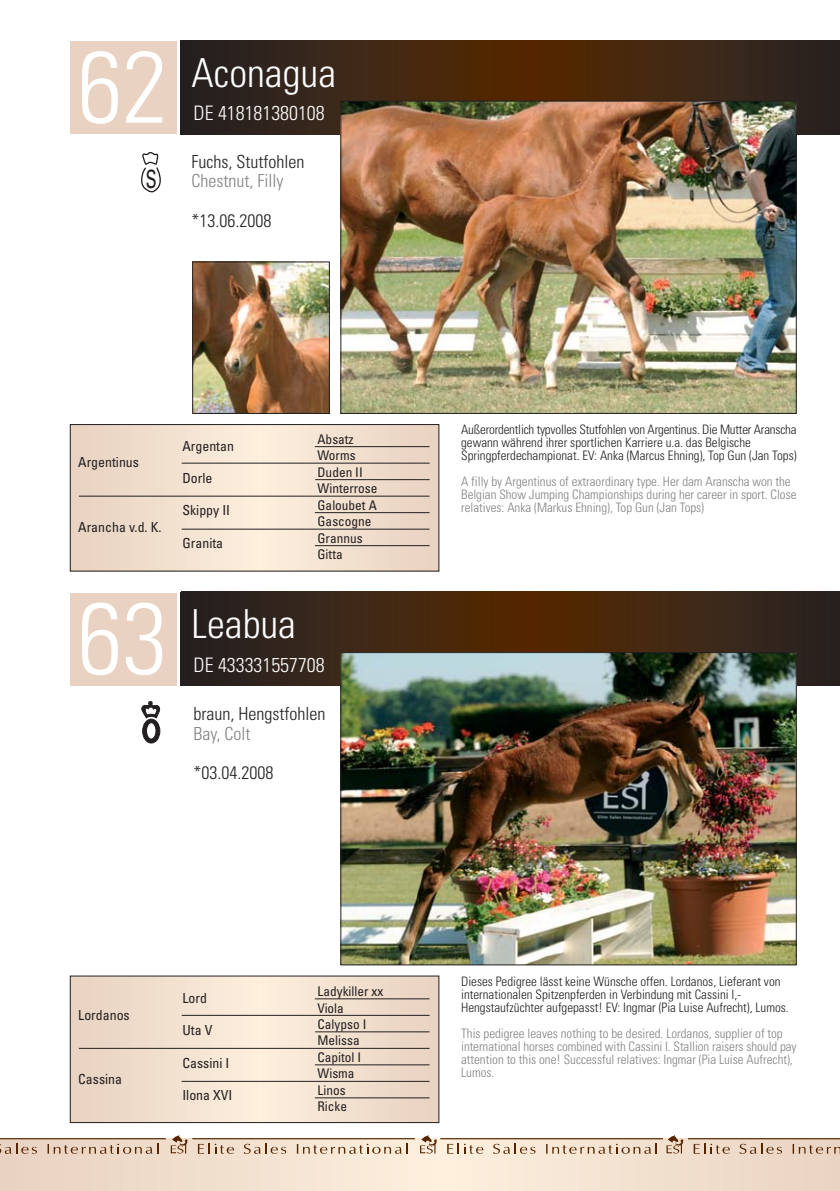
<style>
.page{position:relative;width:840px;height:1191px;background:#fff}
.page>*{position:absolute;margin:0;border:0;box-sizing:border-box;transform-origin:0 0}
.t1{font:300 condensed 101px "Univers";color:#fff}
.t2{font:300 condensed 40px "Univers";color:#fff}
.t3{font:25.2px "Univers";color:#231f20;scale:.65 1}
.t4{font:300 condensed 20px "Univers";color:#fff}
.t5{font:300 condensed 18px/19.8px "Univers";color:#231f20}
.t6{font:condensed 13.8px "Univers";color:#231f20}
.t7{font:condensed 13.4px/16.4px "Univers";color:#231f20}
.t8{font:300 condensed 13px/13px "Univers";color:#808285}
.t9{font:300 condensed 13px/13px "Univers";color:#231f20}
.s1{color:#808285}
</style>
<div class="page">
<div style="left:70px;top:42px;width:106px;height:92px;background:#e9d2c1"></div>
<div style="left:70px;top:424px;width:189px;height:147px;background:linear-gradient(to right,#e8d2c1,#fbeddb)"></div>
<svg style="left:258px;top:426px;width:179px;height:143px;background:#f0decd"></svg>
<div style="left:70px;top:424px;width:369px;height:147px;border:1px solid #231f20"></div>
<div style="left:0;top:1138px;width:16px;height:52px;background:#e9d2c1"></div>
<div style="left:16px;top:1138px;width:426px;height:52px;background:linear-gradient(to right,#e8d2c1,#fdefdd)"></div>
<div style="left:441px;top:1138px;width:390px;height:52px;background:linear-gradient(to right,#feefdd,#e9d4c3)"></div>
<div style="left:831px;top:1138px;width:8px;height:52px;background:#ead3c2"></div>
<div style="left:180px;top:40px;width:294px;height:94px;background:linear-gradient(to right,#232124,#4f2b0b)"></div>
<div style="left:474px;top:40px;width:55px;height:94px;background:#512600"></div>
<div style="left:528px;top:40px;width:311px;height:94px;background:linear-gradient(to right,#562901,#282425)"></div>
<svg style="left:0;top:1143px;width:38px;height:11px"></svg>
<svg style="left:48px;top:1143px;width:110px;height:11px"></svg>
<svg style="left:171px;top:1135px;width:16px;height:18px"></svg>
<svg style="left:243px;top:1143px;width:44px;height:11px"></svg>
<svg style="left:198px;top:1143px;width:36px;height:11px"></svg>
<svg style="left:297px;top:1143px;width:110px;height:11px"></svg>
<svg style="left:420px;top:1135px;width:16px;height:18px"></svg>
<svg style="left:492px;top:1143px;width:44px;height:11px"></svg>
<svg style="left:447px;top:1143px;width:36px;height:11px"></svg>
<svg style="left:546px;top:1143px;width:110px;height:11px"></svg>
<svg style="left:666px;top:1135px;width:17px;height:18px"></svg>
<svg style="left:738px;top:1143px;width:44px;height:11px"></svg>
<svg style="left:792px;top:1144px;width:47px;height:10px"></svg>
<svg style="left:693px;top:1143px;width:36px;height:11px"></svg>
<hr style="left:0;top:1138px;width:166px;height:1px;background:#552500">
<hr style="left:192px;top:1138px;width:222px;height:1px;background:#552500">
<hr style="left:440px;top:1138px;width:222px;height:1px;background:#552500">
<hr style="left:687px;top:1138px;width:152px;height:1px;background:#552500">
<img style="left:342px;top:103px;width:452px;height:309px">
<div style="left:340px;top:101px;width:456px;height:313px;border:1px solid #231f20"></div>
<div style="left:70px;top:593px;width:106px;height:92px;background:#e9d2c1"></div>
<div style="left:70px;top:976px;width:189px;height:146px;background:linear-gradient(to right,#e8d1c1,#fceedc)"></div>
<svg style="left:258px;top:977px;width:179px;height:144px;background:#f0decd"></svg>
<div style="left:70px;top:975px;width:369px;height:148px;border:1px solid #231f20"></div>
<hr style="left:180px;top:592px;width:1px;height:93px;background:#231f20">
<div style="left:181px;top:592px;width:242px;height:93px;background:linear-gradient(to right,#231f21,#492c13)"></div>
<div style="left:423px;top:592px;width:107px;height:93px;background:#4e2703"></div>
<div style="left:529px;top:592px;width:267px;height:93px;background:linear-gradient(to right,#562800,#302723)"></div>
<div style="left:796px;top:592px;width:43px;height:93px;background:#2a211e"></div>
<hr style="left:839px;top:592px;width:1px;height:93px;background:#27201f">
<img style="left:342px;top:654px;width:452px;height:309px">
<div style="left:340px;top:652px;width:456px;height:313px;border:1px solid #231f20"></div>
<hr style="left:315px;top:446px;width:114px;height:1px;background:#231f20">
<hr style="left:182px;top:463px;width:247px;height:1px;background:#231f20">
<hr style="left:315px;top:479px;width:114px;height:1px;background:#231f20">
<hr style="left:79px;top:496px;width:350px;height:1px;background:#231f20">
<hr style="left:315px;top:512px;width:114px;height:1px;background:#231f20">
<hr style="left:182px;top:529px;width:247px;height:1px;background:#231f20">
<hr style="left:315px;top:545px;width:114px;height:1px;background:#231f20">
<hr style="left:315px;top:998px;width:114px;height:1px;background:#231f20">
<hr style="left:182px;top:1015px;width:247px;height:1px;background:#231f20">
<hr style="left:315px;top:1031px;width:114px;height:1px;background:#231f20">
<hr style="left:79px;top:1048px;width:350px;height:1px;background:#231f20">
<hr style="left:315px;top:1064px;width:114px;height:1px;background:#231f20">
<hr style="left:182px;top:1081px;width:247px;height:1px;background:#231f20">
<hr style="left:315px;top:1097px;width:114px;height:1px;background:#231f20">
<svg style="left:141px;top:701px;width:19px;height:42px"></svg>
<img style="left:194px;top:263px;width:133px;height:149px">
<div style="left:192px;top:261px;width:137px;height:153px;border:1px solid #231f20"></div>
<svg style="left:141px;top:152px;width:20px;height:41px"></svg>
<p class="t1" style="left:77px;top:50px;width:91px">62</p>
<p class="t2" style="left:191px;top:58px;width:146px">Aconagua</p>
<p class="t4" style="left:193px;top:106px;width:133px">DE 418181380108</p>
<p class="t3" style="left:146px;top:170px;width:18px">S</p>
<p class="t5" style="left:191px;top:153px;width:114px">Fuchs, Stutfohlen<br><span class="s1">Chestnut, Filly</span></p>
<p class="t5" style="left:191px;top:213px;width:81px">*13.06.2008</p>
<p class="t6" style="left:78px;top:457px;width:62px">Argentinus</p>
<p class="t6" style="left:78px;top:522px;width:85px">Arancha v.d. K.</p>
<p class="t6" style="left:182px;top:441px;width:53px">Argentan</p>
<p class="t6" style="left:182px;top:473px;width:31px">Dorle</p>
<p class="t6" style="left:182px;top:505px;width:49px">Skippy II</p>
<p class="t6" style="left:182px;top:538px;width:42px">Granita</p>
<p class="t7" style="left:317px;top:432px;width:61px">Absatz<br>Worms<br>Duden II<br>Winterrose<br>Galoubet A<br>Gascogne<br>Grannus<br>Gitta</p>
<p class="t1" style="left:77px;top:601px;width:91px">63</p>
<p class="t2" style="left:191px;top:609px;width:106px">Leabua</p>
<p class="t4" style="left:193px;top:657px;width:133px">DE 433331557708</p>
<p class="t5" style="left:193px;top:705px;width:133px">braun, Hengstfohlen<br><span class="s1">Bay, Colt</span></p>
<p class="t5" style="left:193px;top:765px;width:81px">*03.04.2008</p>
<p class="t9" style="left:461px;top:424px;width:337px">Außerordentlich typvolles Stutfohlen von Argentinus. Die Mutter Aranscha gewann während ihrer sportlichen Karriere u.a. das Belgische<br>Springpferdechampionat. EV: Anka (Marcus Ehning), Top Gun (Jan Tops)</p>
<p class="t8" style="left:461px;top:476px;width:337px">A filly by Argentinus of extraordinary type. Her dam Aranscha won the<br>Belgian Show Jumping Championships during her career in sport. Close relatives: Anka (Markus Ehning), Top Gun (Jan Tops)</p>
<p class="t6" style="left:78px;top:1009px;width:53px">Lordanos</p>
<p class="t6" style="left:78px;top:1074px;width:45px">Cassina</p>
<p class="t6" style="left:182px;top:993px;width:26px">Lord</p>
<p class="t6" style="left:182px;top:1025px;width:31px">Uta V</p>
<p class="t6" style="left:182px;top:1057px;width:48px">Cassini I</p>
<p class="t6" style="left:182px;top:1090px;width:51px">Ilona XVI</p>
<p class="t7" style="left:317px;top:984px;width:67px">Ladykiller xx<br>Viola<br>Calypso I<br>Melissa<br>Capitol I<br>Wisma<br>Linos<br>Ricke</p>
<p class="t9" style="left:461px;top:976px;width:329px">Dieses Pedigree lässt keine Wünsche offen. Lordanos, Lieferant von internationalen Spitzenpferden in Verbindung mit Cassini I,-<br>Hengstaufzüchter aufgepasst! EV: Ingmar (Pia Luise Aufrecht), Lumos.</p>
<p class="t8" style="left:461px;top:1028px;width:337px">This pedigree leaves nothing to be desired. Lordanos, supplier of top international horses combined with Cassini I. Stallion raisers should pay attention to this one! Successful relatives: Ingmar (Pia Luise Aufrecht), Lumos.</p>
</div>
